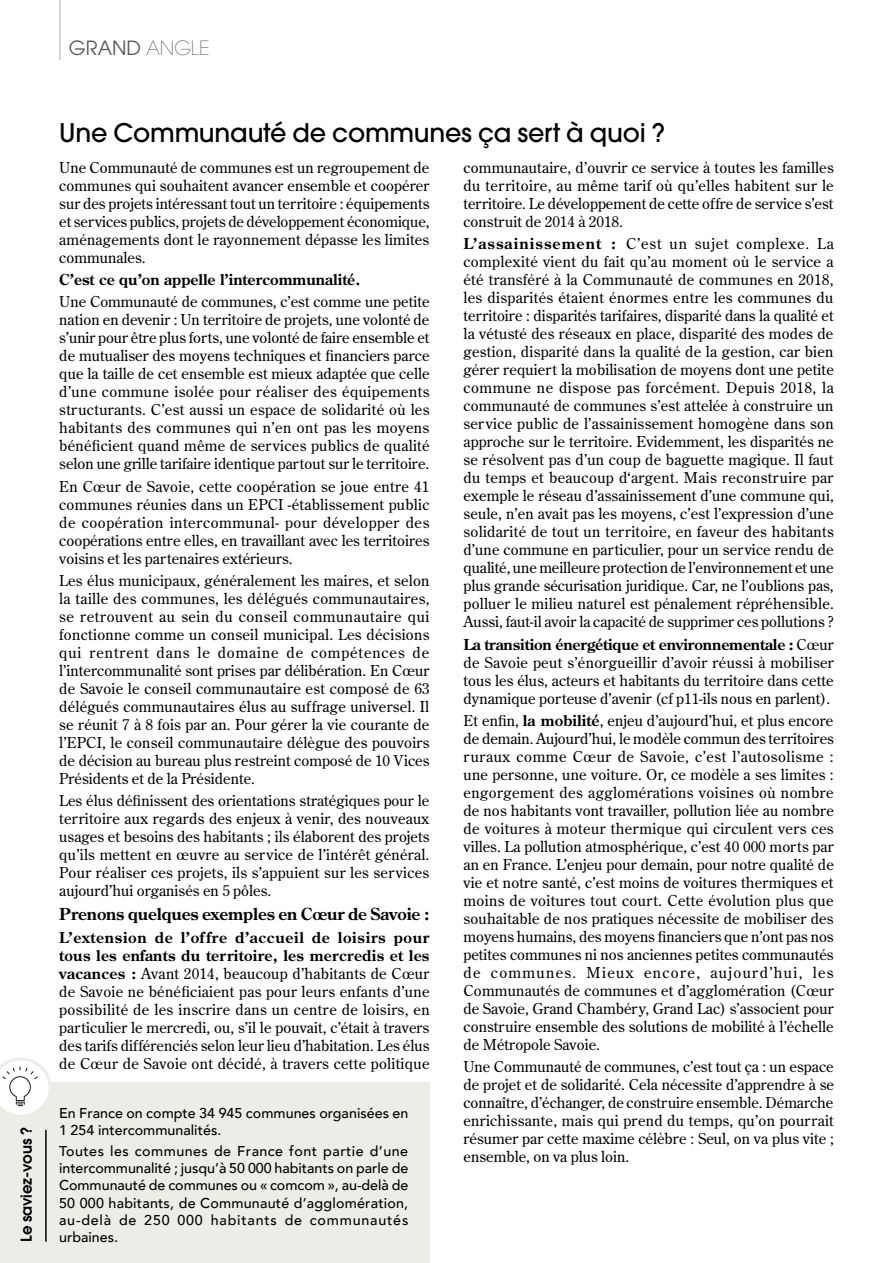
<style>
.page{position:relative;width:893px;height:1263px;background:#fff}
.page>*{position:absolute;margin:0;border:0;box-sizing:border-box;transform-origin:0 0}
.t1{font:500 25.5px "Avant Garde";letter-spacing:-.01em;color:#000}
.t2{font:19.5px "Avant Garde";color:#575756}
.t3{font:700 16.5px "Century Old Style Std";letter-spacing:-.01em;color:#000}
.t4{font:15px/18px "Century Old Style Std";letter-spacing:.005em;color:#000;text-align:justify}
.t5{font:700 15px "Century Old Style Std";color:#000}
.t6{font:600 15px "Avant Garde";letter-spacing:-.01em;color:#000}
.t7{font:500 14.25px/17.1px "Avenir";color:#000}
.s1{font-weight:200}
.s2{font-weight:700}
</style>
<div class="page">
<hr style="left:59px;top:0;width:2px;height:60px;background:#c7c7c7">
<div style="left:0;top:1082px;width:429px;height:181px;background:#edede8"></div>
<hr style="left:45px;top:1130px;width:2px;height:112px;background:#000">
<svg style="left:0;top:1058px;width:51px;height:57px"></svg>
<h2 class="t2" style="left:69px;top:36px;width:142px">GRAND <span class="s1">ANGLE</span></h2>
<p class="t6" style="left:17px;top:1242px;width:116px;rotate:-90deg">Le saviez-vous ?</p>
<h1 class="t1" style="left:59px;top:117px;width:607px">Une Communauté de communes ça sert à quoi ?</h1>
<p class="t4" style="left:59px;top:158px;width:372px">Une Communauté de communes est un regroupement de communes qui souhaitent avancer ensemble et coopérer sur des projets intéressant tout un territoire : équipements et services publics, projets de développement économique, aménagements dont le rayonnement dépasse les limites communales.</p>
<p class="t5" style="left:59px;top:270px;width:302px">C’est ce qu’on appelle l’intercommunalité.</p>
<p class="t4" style="left:59px;top:293px;width:372px">Une Communauté de communes, c’est comme une petite nation en devenir : Un territoire de projets, une volonté de s’unir pour être plus forts, une volonté de faire ensemble et de mutualiser des moyens techniques et financiers parce que la taille de cet ensemble est mieux adaptée que celle d’une commune isolée pour réaliser des équipements structurants. C’est aussi un espace de solidarité où les habitants des communes qui n’en ont pas les moyens bénéficient quand même de services publics de qualité selon une grille tarifaire identique partout sur le territoire.</p>
<p class="t4" style="left:59px;top:477px;width:372px">En Cœur de Savoie, cette coopération se joue entre 41 communes réunies dans un EPCI -établissement public de coopération intercommunal- pour développer des coopérations entre elles, en travaillant avec les territoires voisins et les partenaires extérieurs.</p>
<p class="t4" style="left:59px;top:571px;width:372px">Les élus municipaux, généralement les maires, et selon la taille des communes, les délégués communautaires, se retrouvent au sein du conseil communautaire qui fonctionne comme un conseil municipal. Les décisions qui rentrent dans le domaine de compétences de l’intercommunalité sont prises par délibération. En Cœur de Savoie le conseil communautaire est composé de 63 délégués communautaires élus au suffrage universel. Il se réunit 7 à 8 fois par an. Pour gérer la vie courante de l’EPCI, le conseil communautaire délègue des pouvoirs de décision au bureau plus restreint composé de 10 Vices Présidents et de la Présidente.</p>
<p class="t4" style="left:59px;top:791px;width:372px">Les élus définissent des orientations stratégiques pour le territoire aux regards des enjeux à venir, des nouveaux usages et besoins des habitants ; ils élaborent des projets qu’ils mettent en œuvre au service de l’intérêt général.<br>Pour réaliser ces projets, ils s’appuient sur les services aujourd’hui organisés en 5 pôles.</p>
<p class="t3" style="left:59px;top:903px;width:372px">Prenons quelques exemples en Cœur de Savoie :</p>
<p class="t4" style="left:59px;top:928px;width:372px"><span class="s2">L’extension de l’offre d’accueil de loisirs pour tous les enfants du territoire, les mercredis et les vacances :</span> Avant 2014, beaucoup d’habitants de Cœur de Savoie ne bénéficiaient pas pour leurs enfants d’une possibilité de les inscrire dans un centre de loisirs, en particulier le mercredi, ou, s’il le pouvait, c’était à travers des tarifs différenciés selon leur lieu d’habitation. Les élus de Cœur de Savoie ont décidé, à travers cette politique</p>
<p class="t4" style="left:463px;top:158px;width:372px">communautaire, d’ouvrir ce service à toutes les familles du territoire, au même tarif où qu’elles habitent sur le territoire. Le développement de cette offre de service s’est construit de 2014 à 2018.</p>
<p class="t4" style="left:463px;top:235px;width:372px"><span class="s2">L’assainissement :</span> C’est un sujet complexe. La complexité vient du fait qu’au moment où le service a été transféré à la Communauté de communes en 2018, les disparités étaient énormes entre les communes du territoire : disparités tarifaires, disparité dans la qualité et la vétusté des réseaux en place, disparité des modes de gestion, disparité dans la qualité de la gestion, car bien gérer requiert la mobilisation de moyens dont une petite commune ne dispose pas forcément. Depuis 2018, la communauté de communes s’est attelée à construire un service public de l’assainissement homogène dans son approche sur le territoire. Evidemment, les disparités ne se résolvent pas d’un coup de baguette magique. Il faut du temps et beaucoup d‘argent. Mais reconstruire par exemple le réseau d’assainissement d’une commune qui, seule, n’en avait pas les moyens, c’est l’expression d’une solidarité de tout un territoire, en faveur des habitants d’une commune en particulier, pour un service rendu de qualité, une meilleure protection de l’environnement et une plus grande sécurisation juridique. Car, ne l’oublions pas, polluer le milieu naturel est pénalement répréhensible.<br>Aussi, faut-il avoir la capacité de supprimer ces pollutions ?</p>
<p class="t4" style="left:463px;top:635px;width:372px"><span class="s2">La transition énergétique et environnementale :</span> Cœur de Savoie peut s’énorgueillir d’avoir réussi à mobiliser tous les élus, acteurs et habitants du territoire dans cette dynamique porteuse d’avenir (cf p11-ils nous en parlent).</p>
<p class="t4" style="left:463px;top:711px;width:372px">Et enfin, <span class="s2">la mobilité</span>, enjeu d’aujourd’hui, et plus encore de demain. Aujourd’hui, le modèle commun des territoires ruraux comme Cœur de Savoie, c’est l’autosolisme : une personne, une voiture. Or, ce modèle a ses limites : engorgement des agglomérations voisines où nombre de nos habitants vont travailler, pollution liée au nombre de voitures à moteur thermique qui circulent vers ces villes. La pollution atmosphérique, c’est 40 000 morts par an en France. L’enjeu pour demain, pour notre qualité de vie et notre santé, c’est moins de voitures thermiques et moins de voitures tout court. Cette évolution plus que souhaitable de nos pratiques nécessite de mobiliser des moyens humains, des moyens financiers que n’ont pas nos petites communes ni nos anciennes petites communautés de communes. Mieux encore, aujourd’hui, les Communautés de communes et d’agglomération (Cœur de Savoie, Grand Chambéry, Grand Lac) s’associent pour construire ensemble des solutions de mobilité à l’échelle de Métropole Savoie.</p>
<p class="t4" style="left:463px;top:1057px;width:372px">Une Communauté de communes, c’est tout ça : un espace de projet et de solidarité. Cela nécessite d’apprendre à se connaître, d’échanger, de construire ensemble. Démarche enrichissante, mais qui prend du temps, qu’on pourrait résumer par cette maxime célèbre : Seul, on va plus vite ; ensemble, on va plus loin.</p>
<p class="t7" style="left:59px;top:1103px;width:351px">En France on compte 34 945 communes organisées en<br>1 254 intercommunalités.</p>
<p class="t7" style="left:59px;top:1142px;width:351px;text-align:justify">Toutes les communes de France font partie d’une intercommunalité ; jusqu’à 50 000 habitants on parle de Communauté de communes ou « comcom », au-delà de 50 000 habitants, de Communauté d’agglomération, au-delà de 250 000 habitants de communautés</p>
<p class="t6" style="left:100px;top:1226px;width:10px">8</p>
<p class="t7" style="left:59px;top:1227px;width:61px">urbaines.</p>
</div>
